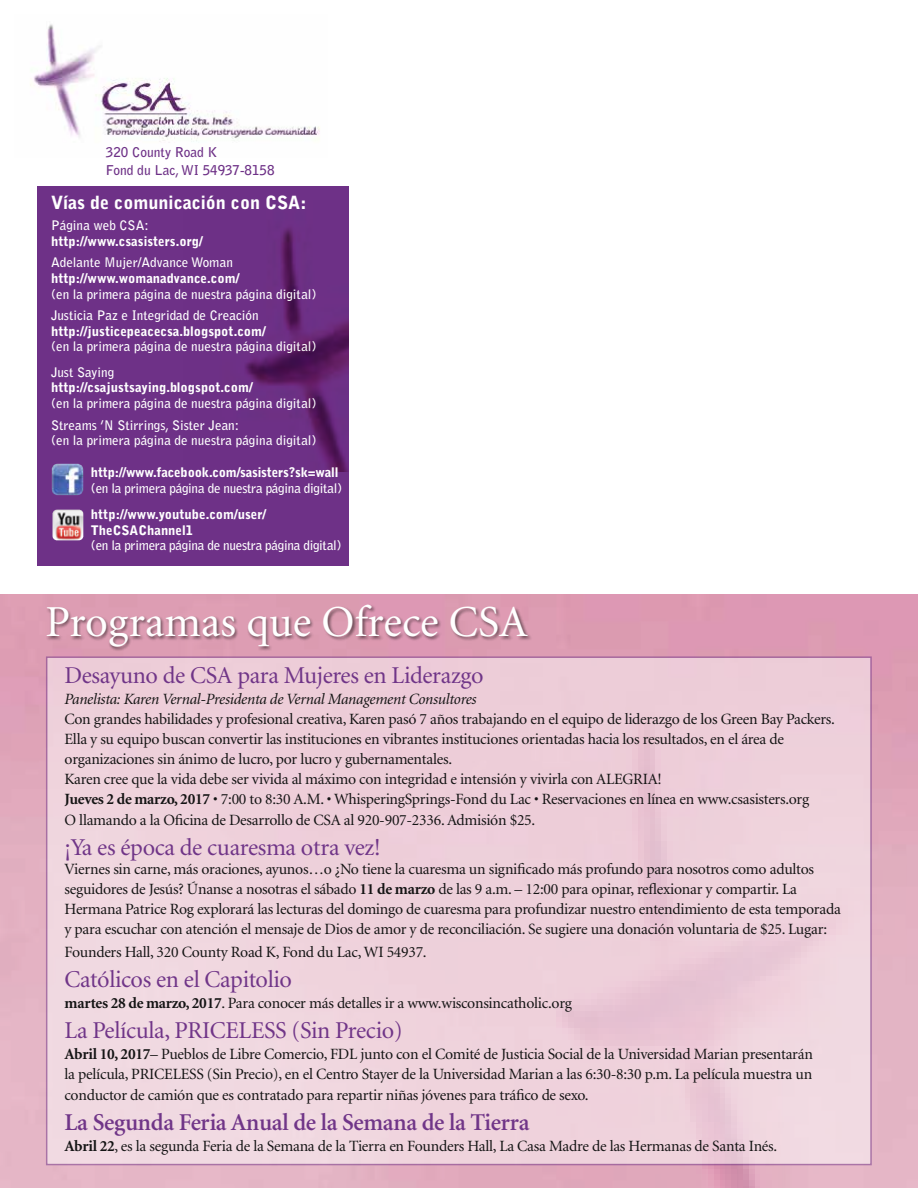
<style>
.page{position:relative;width:918px;height:1188px;background:#fff}
.page>*{position:absolute;margin:0;border:0;box-sizing:border-box;transform-origin:0 0}
.t1{font:44.25px "Minion";color:#fff}
.t2{font:24.15px "Minion";letter-spacing:-.015em;color:#703588}
.t3{font:600 24.15px "Minion";letter-spacing:-.015em;color:#703588}
.t4{font:900 18.15px "Bell Gothic";color:#fff}
.t5{font:15.6px/20.2px "Minion";letter-spacing:-.015em;color:#141414}
.t6{font:italic 15.6px "Minion";letter-spacing:-.015em;color:#141414}
.t7{font:700 13.5px/17.9px "Bell Gothic";color:#6e3187}
.t8{font:700 13.2px/21.8px "Bell Gothic";color:#fff}
.t9{font:900 13.2px/15.6px "Bell Gothic";color:#fff}
.t10{font:700 13.2px "Bell Gothic";letter-spacing:-.025em;color:#fff}
.s1{font-weight:700}
</style>
<div class="page">
<div style="left:46px;top:604px;width:487px;height:48px;background:#000;opacity:.5"></div>
<div style="left:46px;top:656px;width:826px;height:509px;background:#eed0db"></div>
<div style="left:38px;top:186px;width:311px;height:380px;background:#6e3187"></div>
<img style="left:245px;top:228px;width:104px;height:244px">
<img style="left:52px;top:464px;width:31px;height:31px">
<img style="left:53px;top:510px;width:30px;height:30px">
<img style="left:30px;top:24px;width:290px;height:119px">
<p class="t7" style="left:106px;top:144px;width:170px">320 County Road K<br>Fond du Lac, WI 54937-8158</p>
<p class="t4" style="left:51px;top:192px;width:257px">Vías de comunicación con CSA:</p>
<p class="t8" style="left:51px;top:214px;width:99px">Página web CSA:</p>
<p class="t9" style="left:51px;top:233px;width:153px">http://www.csasisters.org/</p>
<p class="t8" style="left:51px;top:252px;width:183px">Adelante Mujer/Advance Woman</p>
<p class="t9" style="left:51px;top:271px;width:190px">http://www.womanadvance.com/</p>
<p class="t8" style="left:51px;top:283px;width:267px">(en la primera página de nuestra página digital)<br>Justicia Paz e Integridad de Creación</p>
<p class="t9" style="left:51px;top:323px;width:216px">http://justicepeacecsa.blogspot.com/</p>
<p class="t8" style="left:51px;top:334px;width:267px;line-height:25.5px">(en la primera página de nuestra página digital)<br>Just Saying</p>
<p class="t9" style="left:51px;top:380px;width:203px">http://csajustsaying.blogspot.com/</p>
<p class="t8" style="left:51px;top:392px;width:267px">(en la primera página de nuestra página digital)<br>Streams ’N Stirrings, Sister Jean:</p>
<p class="t8" style="left:51px;top:430px;width:267px">(en la primera página de nuestra página digital)</p>
<p class="t9" style="left:91px;top:465px;width:249px">http://www.facebook.com/sasisters?sk=wall</p>
<p class="t10" style="left:91px;top:480px;width:253px">(en la primera página de nuestra página digital)</p>
<p class="t9" style="left:91px;top:507px;width:177px">http://www.youtube.com/user/<br>TheCSAChannel1</p>
<p class="t10" style="left:91px;top:537px;width:252px">(en la primera página de nuestra página digital)</p>
<h1 class="t1" style="left:45px;top:600px;width:484px">Programas que Ofrece CSA</h1>
<h2 class="t2" style="left:65px;top:663px;width:421px">Desayuno de CSA para Mujeres en Liderazgo</h2>
<p class="t6" style="left:65px;top:691px;width:414px">Panelista: Karen Vernal-Presidenta de Vernal Management Consultores</p>
<p class="t5" style="left:65px;top:709px;width:772px">Con grandes habilidades y profesional creativa, Karen pasó 7 años trabajando en el equipo de liderazgo de los Green Bay Packers.<br>Ella y su equipo buscan convertir las instituciones en vibrantes instituciones orientadas hacia los resultados, en el área de organizaciones sin ánimo de lucro, por lucro y gubernamentales.<br>Karen cree que la vida debe ser vivida al máximo con integridad e intensión y vivirla con ALEGRIA!<br><span class="s1">Jueves 2 de marzo, 2017</span> • 7:00 to 8:30 A.M. • WhisperingSprings-Fond du Lac • Reservaciones en línea en www.csasisters.org<br>O llamando a la Oficina de Desarrollo de CSA al 920-907-2336. Admisión $25.</p>
<h2 class="t2" style="left:65px;top:835px;width:318px">¡Ya es época de cuaresma otra vez!</h2>
<p class="t5" style="left:65px;top:860px;width:778px">Viernes sin carne, más oraciones, ayunos…o ¿No tiene la cuaresma un significado más profundo para nosotros como adultos seguidores de Jesús? Únanse a nosotras el sábado <span class="s1">11 de marzo</span> de las 9 a.m. – 12:00 para opinar, reflexionar y compartir. La Hermana Patrice Rog explorará las lecturas del domingo de cuaresma para profundizar nuestro entendimiento de esta temporada y para escuchar con atención el mensaje de Dios de amor y de reconciliación. Se sugiere una donación voluntaria de $25. Lugar:</p>
<p class="t5" style="left:65px;top:942px;width:364px">Founders Hall, 320 County Road K, Fond du Lac, WI 54937.</p>
<h2 class="t2" style="left:65px;top:967px;width:229px">Católicos en el Capitolio</h2>
<p class="t5" style="left:65px;top:994px;width:509px"><span class="s1">martes 28 de marzo, 2017</span>. Para conocer más detalles ir a www.wisconsincatholic.org</p>
<h2 class="t2" style="left:65px;top:1018px;width:340px">La Película, PRICELESS (Sin Precio)</h2>
<p class="t5" style="left:65px;top:1044px;width:750px;text-align:justify"><span class="s1">Abril 10, 2017</span>– Pueblos de Libre Comercio, FDL junto con el Comité de Justicia Social de la Universidad Marian presentarán la película, PRICELESS (Sin Precio), en el Centro Stayer de la Universidad Marian a las 6:30-8:30 p.m. La película muestra un conductor de camión que es contratado para repartir niñas jóvenes para tráfico de sexo.</p>
<h2 class="t3" style="left:65px;top:1110px;width:467px">La Segunda Feria Anual de la Semana de la Tierra</h2>
<p class="t5" style="left:65px;top:1137px;width:714px"><span class="s1">Abril 22</span>, es la segunda Feria de la Semana de la Tierra en Founders Hall, La Casa Madre de las Hermanas de Santa Inés.</p>
</div>
